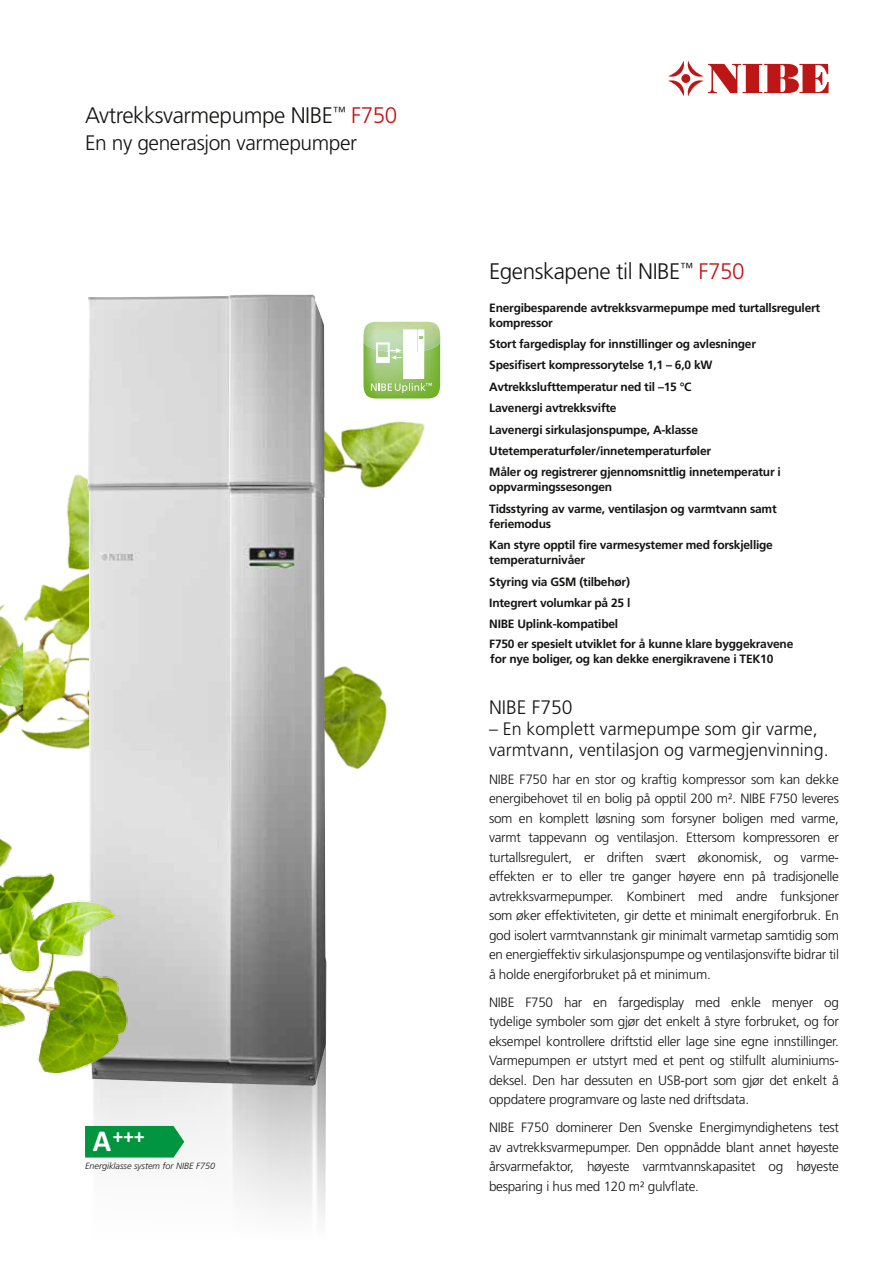
<style>
.page{position:relative;width:893px;height:1263px;background:#fff}
.page>*{position:absolute;margin:0;border:0;box-sizing:border-box;transform-origin:0 0}
.t1{font:300 22.5px "Frutiger";letter-spacing:-.02em;color:#161514}
.t2{font:300 21px "Frutiger";letter-spacing:-.02em;color:#161514}
.t3{font:700 20.85px "Calibri";color:#fff}
.t4{font:300 19.5px "Frutiger";color:#161514}
.t5{font:300 18px/21px "Frutiger";color:#161514}
.t6{font:300 13.5px/19.5px "Frutiger";letter-spacing:-.02em;color:#161514;text-align:justify}
.t7{font:700 12px/21.5px "Frutiger";letter-spacing:-.02em;color:#161514}
.t8{font:italic 300 9px "Frutiger";color:#161514}
.s1{color:#c51214}
.s2{font-size:30.45px}
</style>
<div class="page">
<svg style="left:668px;top:61px;width:161px;height:35px"></svg>
<img style="left:0;top:376px;width:441px;height:394px">
<img style="left:92px;top:1086px;width:234px;height:133px">
<img style="left:87px;top:294px;width:239px;height:792px">
<svg style="left:363px;top:322px;width:77px;height:76px"></svg>
<img style="left:0;top:631px;width:193px;height:455px">
<div style="left:85px;top:1126px;width:99px;height:31px;background:#00953e"></div>
<h1 class="t1" style="left:85px;top:103px;width:314px">Avtrekksvarmepumpe NIBE<sup>™</sup> <span class="s1">F750</span></h1>
<h2 class="t2" style="left:85px;top:131px;width:274px">En ny generasjon varmepumper</h2>
<h3 class="t3" style="left:93px;top:1123px;width:53px"><span class="s2">A</span>+++</h3>
<p class="t8" style="left:85px;top:1161px;width:132px">Energiklasse system for NIBE F750</p>
<h1 class="t1" style="left:489px;top:259px;width:257px">Egenskapene til NIBE<sup>™</sup> <span class="s1">F750</span></h1>
<p class="t7" style="left:489px;top:300px;width:332px;line-height:15px">Energibesparende avtrekksvarmepumpe med turtallsregulert kompressor</p>
<p class="t7" style="left:489px;top:333px;width:293px">Stort fargedisplay for innstillinger og avlesninger Spesifisert kompressorytelse 1,1 – 6,0 kW Avtrekkslufttemperatur ned til –15 °C<br>Lavenergi avtrekksvifte<br>Lavenergi sirkulasjonspumpe, A-klasse Utetemperaturføler/innetemperaturføler<br>Måler og registrerer gjennomsnittlig innetemperatur i</p>
<p class="t7" style="left:489px;top:476px;width:289px">oppvarmingssesongen<br>Tidsstyring av varme, ventilasjon og varmtvann samt</p>
<p class="t7" style="left:489px;top:513px;width:285px">feriemodus<br>Kan styre opptil fire varmesystemer med forskjellige</p>
<p class="t7" style="left:489px;top:549px;width:143px">temperaturnivåer<br>Styring via GSM (tilbehør)<br>Integrert volumkar på 25 l<br>NIBE Uplink-kompatibel</p>
<p class="t7" style="left:489px;top:636px;width:306px;line-height:15px">F750 er spesielt utviklet for å kunne klare byggekravene for nye boliger, og kan dekke energikravene i TEK10</p>
<h3 class="t4" style="left:489px;top:696px;width:85px">NIBE F750</h3>
<h3 class="t5" style="left:489px;top:718px;width:341px">– En komplett varmepumpe som gir varme, varmtvann, ventilasjon og varmegjenvinning.</h3>
<p class="t6" style="left:489px;top:770px;width:351px">NIBE F750 har en stor og kraftig kompressor som kan dekke energibehovet til en bolig på opptil 200 m². NIBE F750 leveres som en komplett løsning som forsyner boligen med varme, varmt tappevann og ventilasjon. Ettersom kompressoren er turtallsregulert, er driften svært økonomisk, og varme&shy;effekten er to eller tre ganger høyere enn på tradisjonelle avtrekksvarmepumper. Kombinert med andre funksjoner som øker effektiviteten, gir dette et minimalt energiforbruk. En god isolert varmtvannstank gir minimalt varmetap samtidig som en energieffektiv sirkulasjonspumpe og ventilasjonsvifte bidrar til å holde energiforbruket på et minimum.</p>
<p class="t6" style="left:489px;top:992px;width:351px">NIBE F750 har en fargedisplay med enkle menyer og tydelige symboler som gjør det enkelt å styre forbruket, og for eksempel kontrollere driftstid eller lage sine egne innstillinger.<br>Varmepumpen er utstyrt med et pent og stilfullt aluminiums&shy;deksel. Den har dessuten en USB-port som gjør det enkelt å oppdatere programvare og laste ned driftsdata.</p>
<p class="t6" style="left:489px;top:1118px;width:351px">NIBE F750 dominerer Den Svenske Energimyndighetens test av avtrekksvarmepumper. Den oppnådde blant annet høyeste årsvarmefaktor, høyeste varmtvannskapasitet og høyeste besparing i hus med 120 m² gulvflate.</p>
</div>
